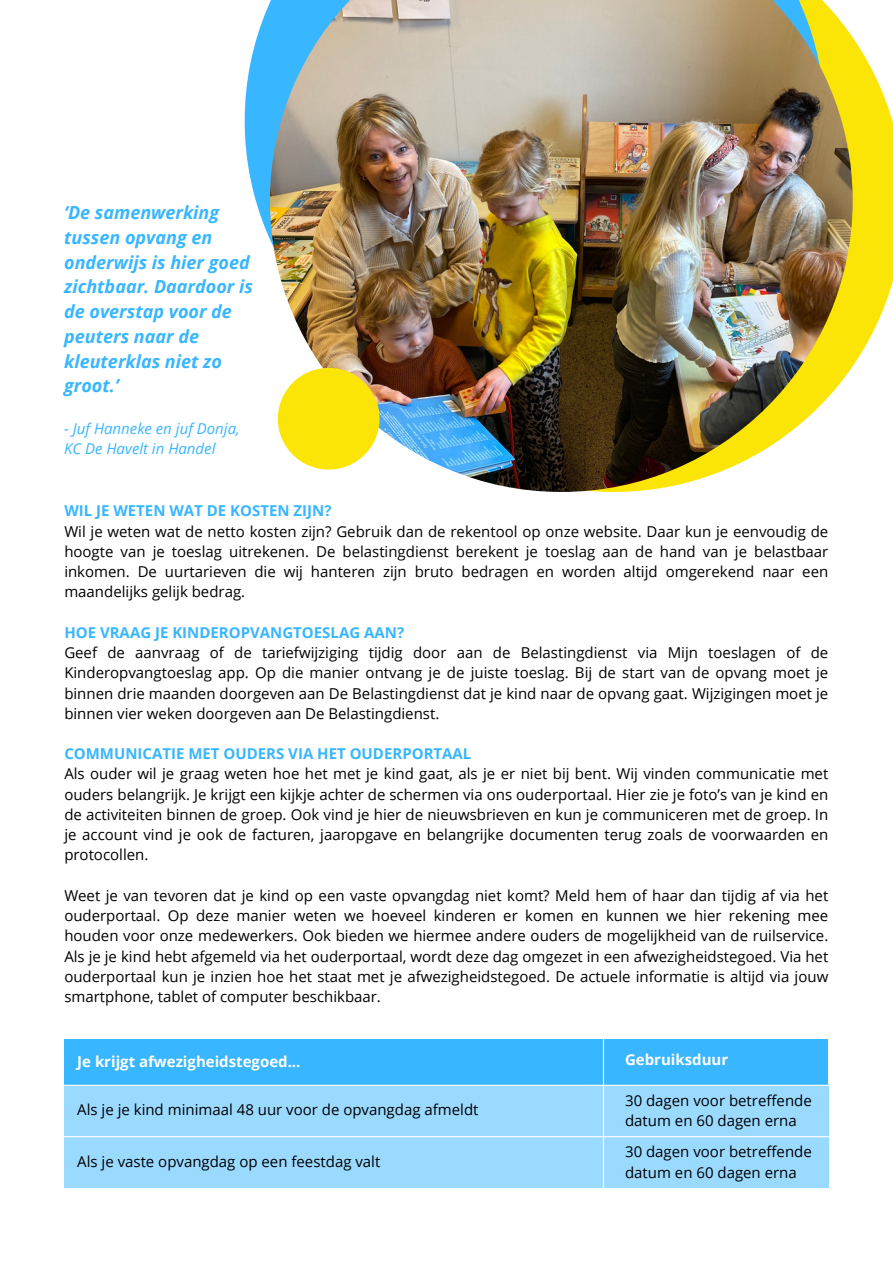
<style>
.page{position:relative;width:893px;height:1264px;background:#fff}
.page>*{position:absolute;margin:0;border:0;box-sizing:border-box;transform-origin:0 0}
.t1{font:italic 700 18px/24.8px "Open Sans";color:#38b6ff}
.t2{font:15px/20.2px "Open Sans";color:#000;text-align:justify}
.t3{font:700 15px "Open Sans";color:#38b6ff}
.t4{font:700 15px "Open Sans";color:#fff}
.t5{font:italic 15px/20.2px "Open Sans";color:#38b6ff}
</style>
<div class="page">
<svg style="left:852px;top:36px;width:40px;height:331px;fill:#fbe506"></svg>
<svg style="left:245px;top:2px;width:25px;height:238px;fill:#38b6ff"></svg>
<img style="left:270px;top:0;width:582px;height:492px">
<div style="left:278px;top:368px;width:101px;height:101px;background:#fbe506;border-radius:50%"></div>
<div style="left:64px;top:1038px;width:764px;height:46px;background:#38b6ff"></div>
<div style="left:64px;top:1084px;width:764px;height:52px;background:#9bdaff"></div>
<hr style="left:1px;top:1084px;width:829px;height:1px;background:#fff">
<div style="left:64px;top:1136px;width:764px;height:51px;background:#9bdaff"></div>
<hr style="left:15px;top:1136px;width:829px;height:1px;background:#fff">
<hr style="left:603px;top:1038px;width:1px;height:172px;background:#fff">
<p class="t1" style="left:64px;top:200px;width:190px">‘De samenwerking tussen opvang en onderwijs is hier goed zichtbaar. Daardoor is de overstap voor de peuters naar de kleuterklas niet zo groot.’</p>
<p class="t5" style="left:64px;top:418px;width:177px">- Juf Hanneke en juf Donja,<br>KC De Havelt in Handel</p>
<p class="t3" style="left:64px;top:500px;width:268px">WIL JE WETEN WAT DE KOSTEN ZIJN?</p>
<p class="t2" style="left:64px;top:520px;width:765px">Wil je weten wat de netto kosten zijn? Gebruik dan de rekentool op onze website. Daar kun je eenvoudig de hoogte van je toeslag uitrekenen. De belastingdienst berekent je toeslag aan de hand van je belastbaar inkomen. De uurtarieven die wij hanteren zijn bruto bedragen en worden altijd omgerekend naar een maandelijks gelijk bedrag.</p>
<p class="t3" style="left:64px;top:621px;width:341px">HOE VRAAG JE KINDEROPVANGTOESLAG AAN?</p>
<p class="t2" style="left:64px;top:642px;width:765px">Geef de aanvraag of de tariefwijziging tijdig door aan de Belastingdienst via Mijn toeslagen of de Kinderopvangtoeslag app. Op die manier ontvang je de juiste toeslag. Bij de start van de opvang moet je binnen drie maanden doorgeven aan De Belastingdienst dat je kind naar de opvang gaat. Wijzigingen moet je binnen vier weken doorgeven aan De Belastingdienst.</p>
<p class="t3" style="left:64px;top:743px;width:408px">COMMUNICATIE MET OUDERS VIA HET OUDERPORTAAL</p>
<p class="t2" style="left:64px;top:763px;width:765px">Als ouder wil je graag weten hoe het met je kind gaat, als je er niet bij bent. Wij vinden communicatie met ouders belangrijk. Je krijgt een kijkje achter de schermen via ons ouderportaal. Hier zie je foto’s van je kind en de activiteiten binnen de groep. Ook vind je hier de nieuwsbrieven en kun je communiceren met de groep. In je account vind je ook de facturen, jaaropgave en belangrijke documenten terug zoals de voorwaarden en protocollen.</p>
<p class="t2" style="left:64px;top:885px;width:765px">Weet je van tevoren dat je kind op een vaste opvangdag niet komt? Meld hem of haar dan tijdig af via het ouderportaal. Op deze manier weten we hoeveel kinderen er komen en kunnen we hier rekening mee houden voor onze medewerkers. Ook bieden we hiermee andere ouders de mogelijkheid van de ruilservice.<br>Als je je kind hebt afgemeld via het ouderportaal, wordt deze dag omgezet in een afwezigheidstegoed. Via het ouderportaal kun je inzien hoe het staat met je afwezigheidstegoed. De actuele informatie is altijd via jouw smartphone, tablet of computer beschikbaar.</p>
<p class="t4" style="left:77px;top:1051px;width:225px">Je krijgt afwezigheidstegoed...</p>
<p class="t2" style="left:77px;top:1098px;width:402px">Als je je kind minimaal 48 uur voor de opvangdag afmeldt</p>
<p class="t2" style="left:77px;top:1151px;width:304px">Als je vaste opvangdag op een feestdag valt</p>
<p class="t4" style="left:625px;top:1049px;width:105px">Gebruiksduur</p>
<p class="t2" style="left:625px;top:1089px;width:188px">30 dagen voor betreffende</p>
<p class="t2" style="left:625px;top:1110px;width:173px">datum en 60 dagen erna</p>
<p class="t2" style="left:625px;top:1141px;width:188px">30 dagen voor betreffende</p>
<p class="t2" style="left:625px;top:1161px;width:173px">datum en 60 dagen erna</p>
</div>
